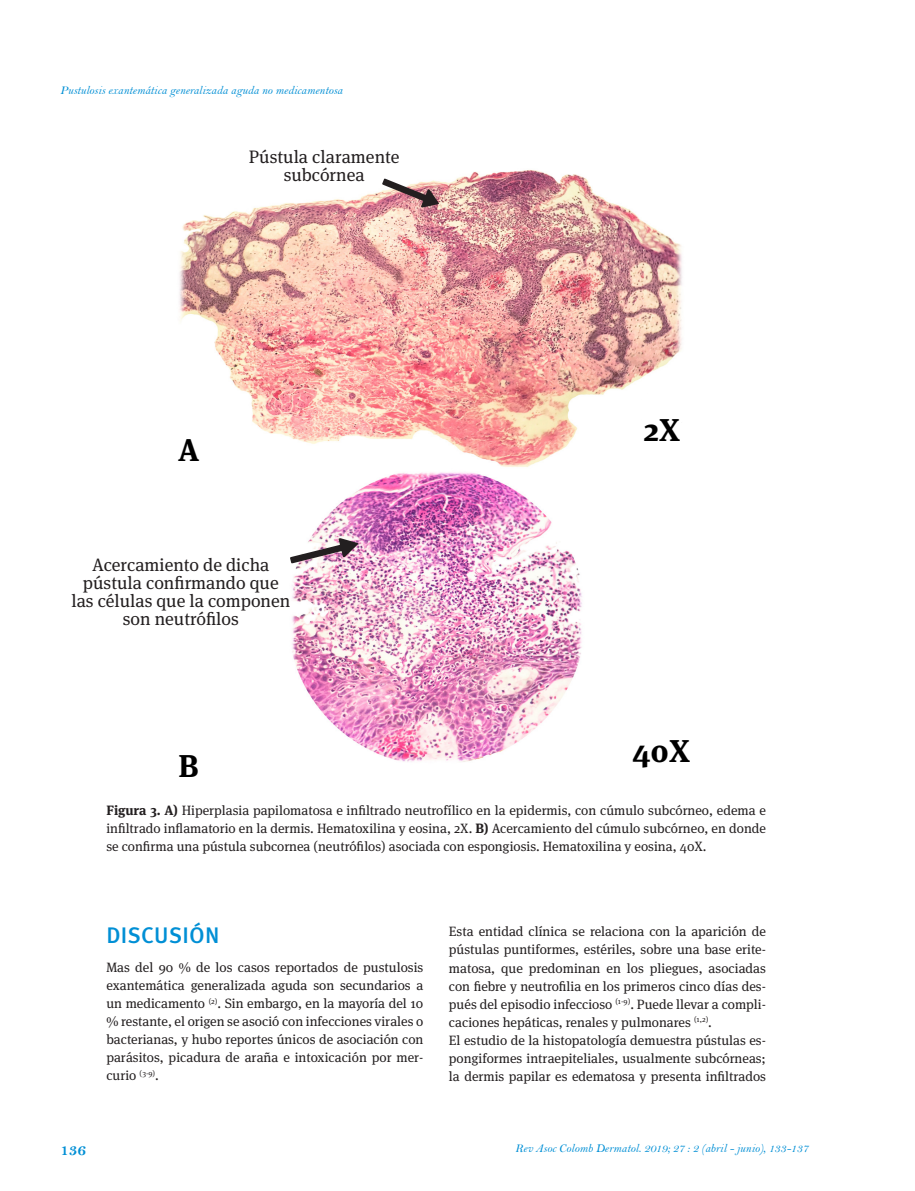
<style>
.page{position:relative;width:915px;height:1191px;background:#fff}
.page>*{position:absolute;margin:0;border:0;box-sizing:border-box;transform-origin:0 0}
.t1{font:700 31.5px "Meta Serif OT";color:#000}
.subtitulo{font:500 22.5px "Meta Pro";letter-spacing:.01em;color:#008fd5}
.caja_texto{font:18px/18px "Meta Serif OT";color:#231f20;text-align:center}
.t2{font:16.5px "Bell MT Bold";color:#008fd5}
.caja_texto-2{font:13.5px/18px "Meta Serif OT";color:#231f20;text-align:justify}
.marcacion{font:12px "Bell MT Italic";color:#008fd5}
.s1{font-weight:700}
</style>
<div class="page">
<img style="left:179px;top:170px;width:503px;height:592px">
<div style="left:185px;top:162px;width:46px;height:39px;background:#fff;border-radius:18px"></div>
<div style="left:179px;top:460px;width:47px;height:39px;background:#fff;border-radius:18px"></div>
<div style="left:639px;top:390px;width:46px;height:39px;background:#fff;border-radius:18px"></div>
<div style="left:601px;top:716px;width:93px;height:40px;background:#fff;border-radius:18px"></div>
<svg style="left:382px;top:178px;width:57px;height:29px"></svg>
<svg style="left:290px;top:538px;width:68px;height:25px"></svg>
<p class="marcacion" style="left:60px;top:83px;width:284px">Pustulosis exantemática generalizada aguda no medicamentosa</p>
<p class="caja_texto" style="left:249px;top:148px;width:152px">Pústula claramente subcórnea</p>
<p class="t1" style="left:178px;top:430px;width:23px">A</p>
<p class="caja_texto" style="left:71px;top:556px;width:220px">Acercamiento de dicha pústula confirmando que las células que la componen son neutrófilos</p>
<p class="t1" style="left:178px;top:746px;width:21px">B</p>
<p class="t1" style="left:643px;top:411px;width:38px">2X</p>
<p class="t1" style="left:632px;top:731px;width:59px">40X</p>
<p class="caja_texto-2" style="left:106px;top:801px;width:661px"><span class="s1">Figura 3. A)</span> Hiperplasia papilomatosa e infiltrado neutrofílico en la epidermis, con cúmulo subcórneo, edema e infiltrado inflamatorio en la dermis. Hematoxilina y eosina, 2X. <span class="s1">B)</span> Acercamiento del cúmulo subcórneo, en donde se confirma una pústula subcornea (neutrófilos) asociada con espongiosis. Hematoxilina y eosina, 40X.</p>
<p class="subtitulo" style="left:106px;top:920px;width:114px">DISCUSIÓN</p>
<p class="caja_texto-2" style="left:106px;top:959px;width:318px">Mas del 90 % de los casos reportados de pustulosis exantemática generalizada aguda son secundarios a un medicamento <sup>(2)</sup>. Sin embargo, en la mayoría del 10 % restante, el origen se asoció con infecciones virales o bacterianas, y hubo reportes únicos de asociación con parásitos, picadura de araña e intoxicación por mer&shy;curio <sup>(3-9)</sup>.</p>
<p class="caja_texto-2" style="left:449px;top:923px;width:318px">Esta entidad clínica se relaciona con la aparición de pústulas puntiformes, estériles, sobre una base erite&shy;matosa, que predominan en los pliegues, asociadas con fiebre y neutrofilia en los primeros cinco días des&shy;pués del episodio infeccioso <sup>(1-9)</sup>. Puede llevar a compli&shy;caciones hepáticas, renales y pulmonares <sup>(1,2)</sup>.</p>
<p class="caja_texto-2" style="left:449px;top:1031px;width:318px">El estudio de la histopatología demuestra pústulas es&shy;pongiformes intraepiteliales, usualmente subcórneas; la dermis papilar es edematosa y presenta infiltrados</p>
<p class="t2" style="left:60px;top:1140px;width:28px">136</p>
<p class="marcacion" style="left:515px;top:1141px;width:295px">Rev Asoc Colomb Dermatol. 2019; 27 : 2 (abril - junio), 133-137</p>
</div>
